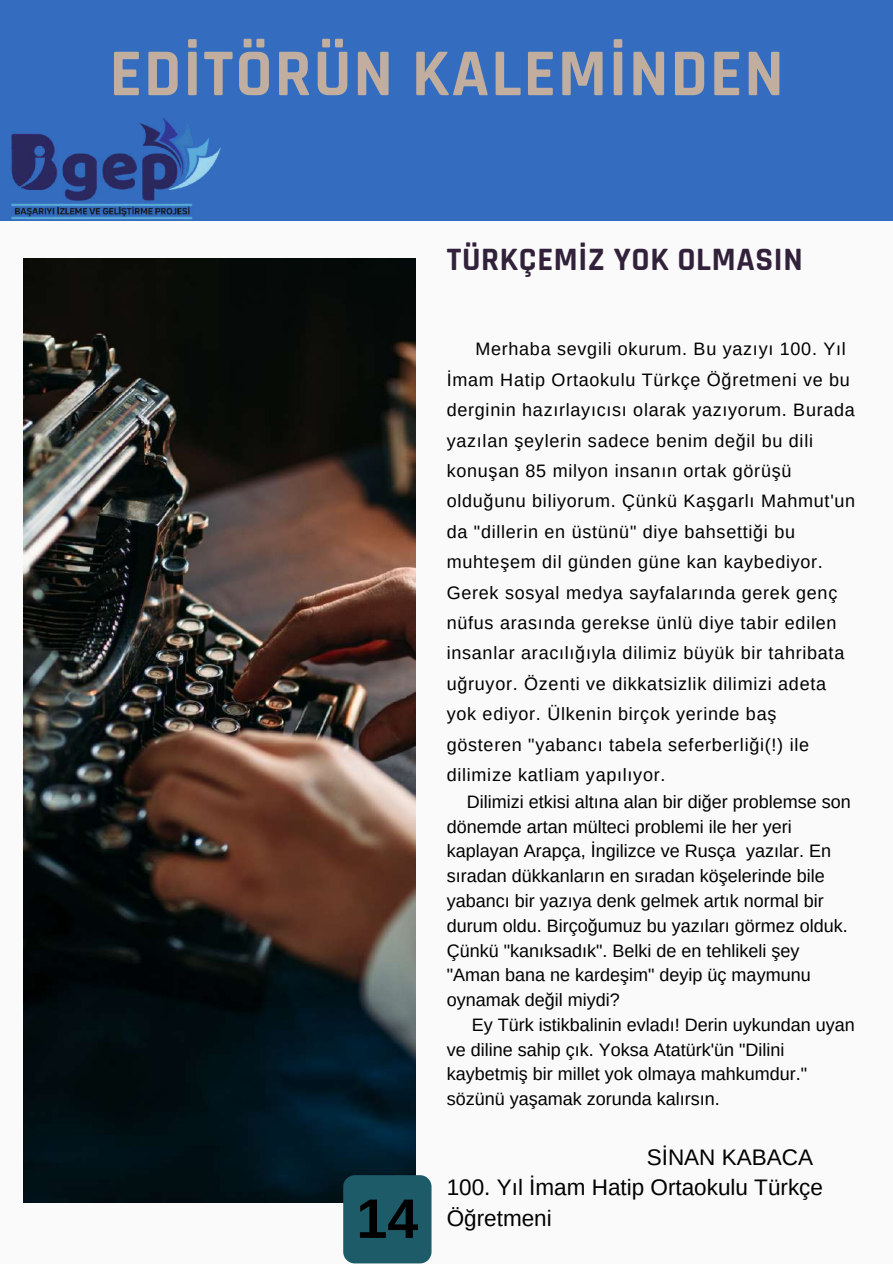
<style>
.page{position:relative;width:893px;height:1264px;background:#fff}
.page>*{position:absolute;margin:0;border:0;box-sizing:border-box;transform-origin:0 0}
.t1{font:700 67.5px "Rajdhani";letter-spacing:.03em;color:#c1ae9f}
.t2{font:700 55.65px "Arimo";color:#000}
.t3{font:700 33px "Rajdhani";letter-spacing:.02em;color:#32213a}
.t4{font:22.5px/30.3px "Arimo";color:#000}
.t5{font:18px/30.3px "Arimo";letter-spacing:.04em;color:#000}
.t6{font:18px/24.8px "Arimo";color:#000}
</style>
<div class="page">
<div style="left:0;top:0;width:892px;height:1263px;background:#fafafa"></div>
<div style="left:0;top:0;width:892px;height:221px;background:#346dbf"></div>
<img style="left:24px;top:258px;width:391px;height:944px">
<img style="left:12px;top:118px;width:208px;height:102px">
<div style="left:343px;top:1175px;width:88px;height:88px;background:#1e5b69;border-radius:12px"></div>
<h1 class="t1" style="left:110px;top:32px;width:675px">EDİTÖRÜN KALEMİNDEN</h1>
<h3 class="t3" style="left:446px;top:239px;width:357px">TÜRKÇEMİZ YOK OLMASIN</h3>
<p class="t5" style="left:446px;top:334px;width:410px;text-indent:29px">Merhaba sevgili okurum. Bu yazıyı 100. Yıl İmam Hatip Ortaokulu Türkçe Öğretmeni ve bu derginin hazırlayıcısı olarak yazıyorum. Burada yazılan şeylerin sadece benim değil bu dili konuşan 85 milyon insanın ortak görüşü olduğunu biliyorum. Çünkü Kaşgarlı Mahmut'un da "dillerin en üstünü" diye bahsettiği bu muhteşem dil günden güne kan kaybediyor.<br>Gerek sosyal medya sayfalarında gerek genç nüfus arasında gerekse ünlü diye tabir edilen insanlar aracılığıyla dilimiz büyük bir tahribata uğruyor. Özenti ve dikkatsizlik dilimizi adeta yok ediyor. Ülkenin birçok yerinde baş gösteren "yabancı tabela seferberliği(!) ile dilimize katliam yapılıyor.</p>
<p class="t6" style="left:446px;top:789px;width:405px;text-indent:20px">Dilimizi etkisi altına alan bir diğer problemse son dönemde artan mülteci problemi ile her yeri kaplayan Arapça, İngilizce ve Rusça yazılar. En sıradan dükkanların en sıradan köşelerinde bile yabancı bir yazıya denk gelmek artık normal bir durum oldu. Birçoğumuz bu yazıları görmez olduk.<br>Çünkü "kanıksadık". Belki de en tehlikeli şey "Aman bana ne kardeşim" deyip üç maymunu oynamak değil miydi?</p>
<p class="t6" style="left:446px;top:1012px;width:409px;text-indent:25px">Ey Türk istikbalinin evladı! Derin uykundan uyan ve diline sahip çık. Yoksa Atatürk'ün "Dilini kaybetmiş bir millet yok olmaya mahkumdur." sözünü yaşamak zorunda kalırsın.</p>
<p class="t4" style="left:446px;top:1141px;width:378px;text-indent:200px">SİNAN KABACA<br>100. Yıl İmam Hatip Ortaokulu Türkçe</p>
<h2 class="t2" style="left:356px;top:1187px;width:63px">14</h2>
<p class="t4" style="left:446px;top:1202px;width:106px">Öğretmeni</p>
</div>
